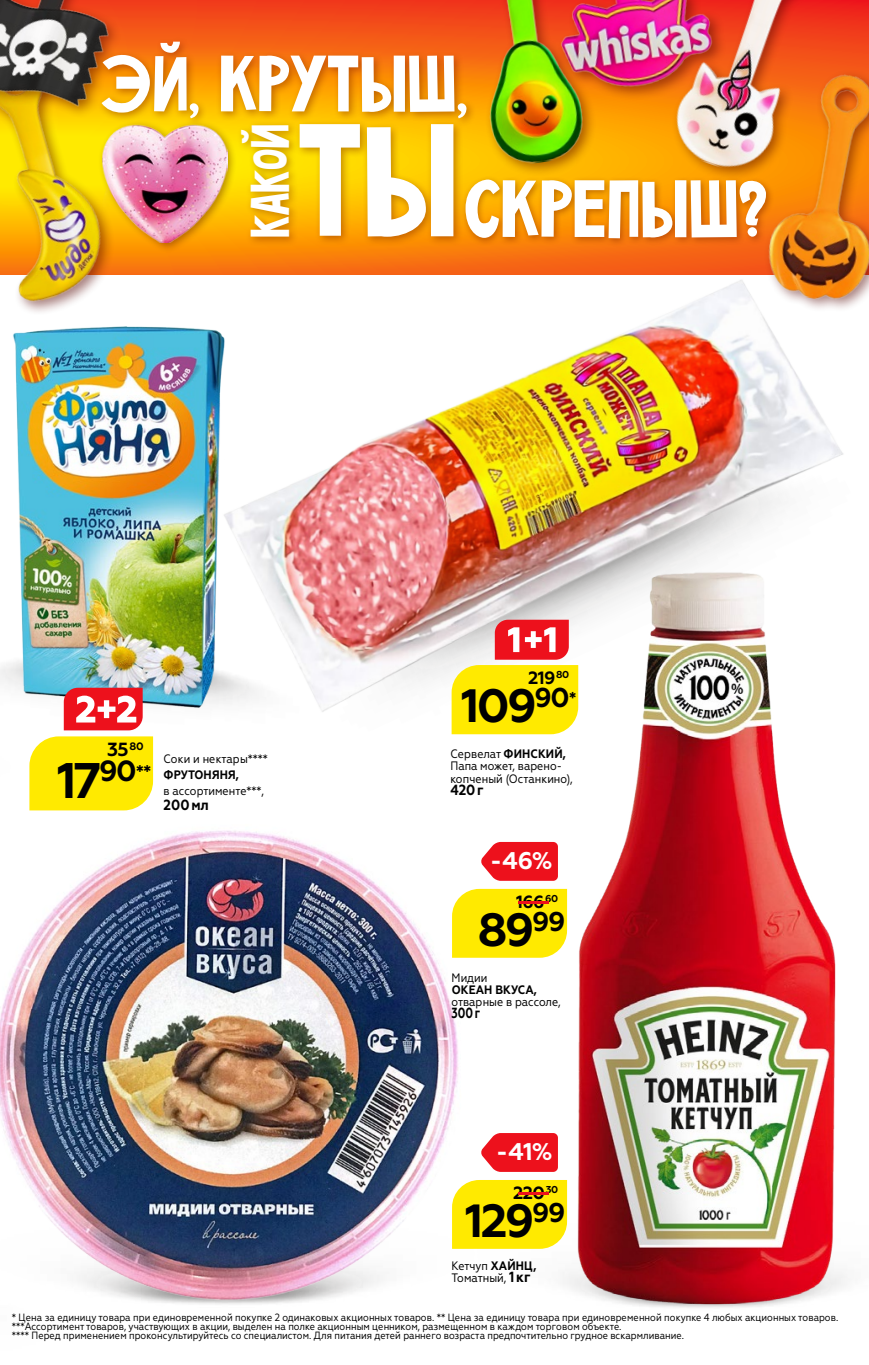
<style>
.page{position:relative;width:869px;height:1365px;background:#fff}
.page>*{position:absolute;margin:0;border:0;box-sizing:border-box;transform-origin:0 0}
.t1{font:70.88px "Firenight";color:#fff}
.t2{font:69.65px "Firenight";color:#fff}
.t3{font:700 49.88px "Geometria";color:#000}
.t4{font:47.77px "Firenight";letter-spacing:-.01em;color:#fff}
.t5{font:700 46.73px "Geometria";color:#000}
.t6{font:700 46.38px "Geometria";color:#000}
.t7{font:700 24.15px "Geometria";color:#fff}
.t8{font:700 19.07px "Geometria";color:#000}
.t9{font:700 17.85px "Geometria";color:#000}
.t10{font:700 17.68px "Geometria";letter-spacing:-.03em;color:#000}
.t11{font:700 14.7px "Geometria Narrow";color:#000}
.t12{font:700 14.7px "Geometria Narrow";color:#000;scale:.83 1}
.t13{font:12.25px/12.2px "Geometria Narrow";color:#000}
.t14{font:700 12.25px "Geometria Narrow";color:#000}
.t15{font:10.5px/8.8px "Geometria Narrow";color:#000}
.t16{font:700 9.97px "Geometria";color:#000}
.s1{font-size:139.47px}
.s2{font-weight:700}
.s3{font-size:17.68px;color:#ed111c}
.s4{color:#ed111c}
.s5{font-weight:700;font-size:14.7px}
</style>
<div class="page">
<svg style="left:127px;top:0;width:573px;height:274px;background:#f56112"></svg>
<img style="left:391px;top:0;width:207px;height:175px">
<img style="left:700px;top:204px;width:168px;height:96px">
<div style="left:0;top:48px;width:115px;height:268px;background:#530400;opacity:.5"></div>
<img style="left:0;top:135px;width:127px;height:174px">
<img style="left:0;top:0;width:168px;height:135px">
<div style="left:98px;top:120px;width:139px;height:133px;background:#430000;opacity:.4"></div>
<img style="left:103px;top:128px;width:125px;height:114px">
<div style="left:98px;top:36px;width:378px;height:92px;background:#6b0d00;opacity:.4"></div>
<div style="left:235px;top:120px;width:63px;height:127px;background:#6b0d00;opacity:.4"></div>
<div style="left:294px;top:119px;width:169px;height:127px;background:#6b0d00;opacity:.4"></div>
<div style="left:460px;top:175px;width:314px;height:72px;background:#6b0d00;opacity:.4"></div>
<img style="left:598px;top:0;width:270px;height:204px">
<img style="left:0;top:830px;width:491px;height:474px">
<img style="left:477px;top:1248px;width:69px;height:56px">
<img style="left:557px;top:814px;width:290px;height:494px">
<img style="left:631px;top:739px;width:151px;height:75px">
<img style="left:207px;top:261px;width:653px;height:478px">
<img style="left:0;top:638px;width:351px;height:104px">
<img style="left:8px;top:322px;width:221px;height:389px">
<div style="left:452px;top:888px;width:115px;height:69px;background:#ffea00"></div>
<svg style="left:480px;top:841px;width:77px;height:39px;background:#ef2e37"></svg>
<div style="left:452px;top:1179px;width:115px;height:69px;background:#ffea00"></div>
<svg style="left:480px;top:1132px;width:77px;height:39px;background:#ef2e38"></svg>
<svg style="left:494px;top:619px;width:74px;height:40px;background:#ef444d"></svg>
<div style="left:451px;top:665px;width:127px;height:69px;background:#ffea00"></div>
<div style="left:29px;top:736px;width:124px;height:74px;background:#ffea00"></div>
<svg style="left:64px;top:687px;width:79px;height:43px"></svg>
<h2 class="t2" style="left:99px;top:42px;width:370px">ЭЙ, КРУТЫШ,</h2>
<h3 class="t4" style="left:241px;top:238px;width:116px;rotate:-90deg">какой</h3>
<h1 class="t1" style="left:297px;top:166px;width:471px"><span class="s1">ТЫ</span>СКРЕПЫШ?</h1>
<h3 class="t9" style="left:528px;top:667px;width:43px">219<sup>80</sup></h3>
<h3 class="t8" style="left:107px;top:738px;width:38px">35<sup>80</sup></h3>
<h3 class="t3" style="left:57px;top:750px;width:96px">17<sup>90</sup><sup>**</sup></h3>
<p class="t13" style="left:163px;top:752px;width:106px">Соки и нектары****</p>
<p class="t14" style="left:163px;top:767px;width:77px">ФРУТОНЯНЯ,</p>
<p class="t13" style="left:163px;top:784px;width:102px">в ассортименте***,</p>
<h3 class="t11" style="left:163px;top:796px;width:47px">200мл</h3>
<h3 class="t5" style="left:461px;top:678px;width:117px">109<sup>90</sup><sup>*</sup></h3>
<p class="t13" style="left:450px;top:747px;width:124px">Сервелат <span class="s2">ФИНСКИЙ,<br></span>Папа может, варено&shy;копченый (Останкино),</p>
<h3 class="t11" style="left:450px;top:781px;width:35px">420г</h3>
<h3 class="t7" style="left:490px;top:846px;width:64px">-46%</h3>
<p class="t16" style="left:509px;top:892px;width:50px"><span class="s3">-</span>60</p>
<h3 class="t10" style="left:516px;top:890px;width:30px">166</h3>
<h3 class="t6" style="left:477px;top:902px;width:89px">89<sup>99</sup></h3>
<p class="t13" style="left:451px;top:971px;width:37px">Мидии</p>
<p class="t14" style="left:451px;top:982px;width:87px">ОКЕАН ВКУСА,</p>
<p class="t13" style="left:451px;top:995px;width:110px">отварные в рассоле,</p>
<h3 class="t12" style="left:451px;top:1004px;width:36px">300г</h3>
<h3 class="t7" style="left:496px;top:1137px;width:58px">-41%</h3>
<h3 class="t10" style="left:509px;top:1181px;width:50px"><span class="s4">-</span>220<sup>30</sup></h3>
<h3 class="t6" style="left:465px;top:1193px;width:102px">129<sup>99</sup></h3>
<p class="t13" style="left:451px;top:1259px;width:86px">Кетчуп <span class="s2">ХАЙНЦ,<br></span>Томатный, <span class="s5">1кг</span></p>
<p class="t15" style="left:12px;top:1312px;width:827px">* Цена за единицу товара при единовременной покупке 2 одинаковых акционных товаров. ** Цена за единицу товара при единовременной покупке 4 любых акционных товаров. ***Ассортимент товаров, участвующих в акции, выделен на полке акционным ценником, размещенном в каждом торговом объекте.<br>**** Перед применением проконсультируйтесь со специалистом. Для питания детей раннего возраста предпочтительно грудное вскармливание.</p>
</div>
